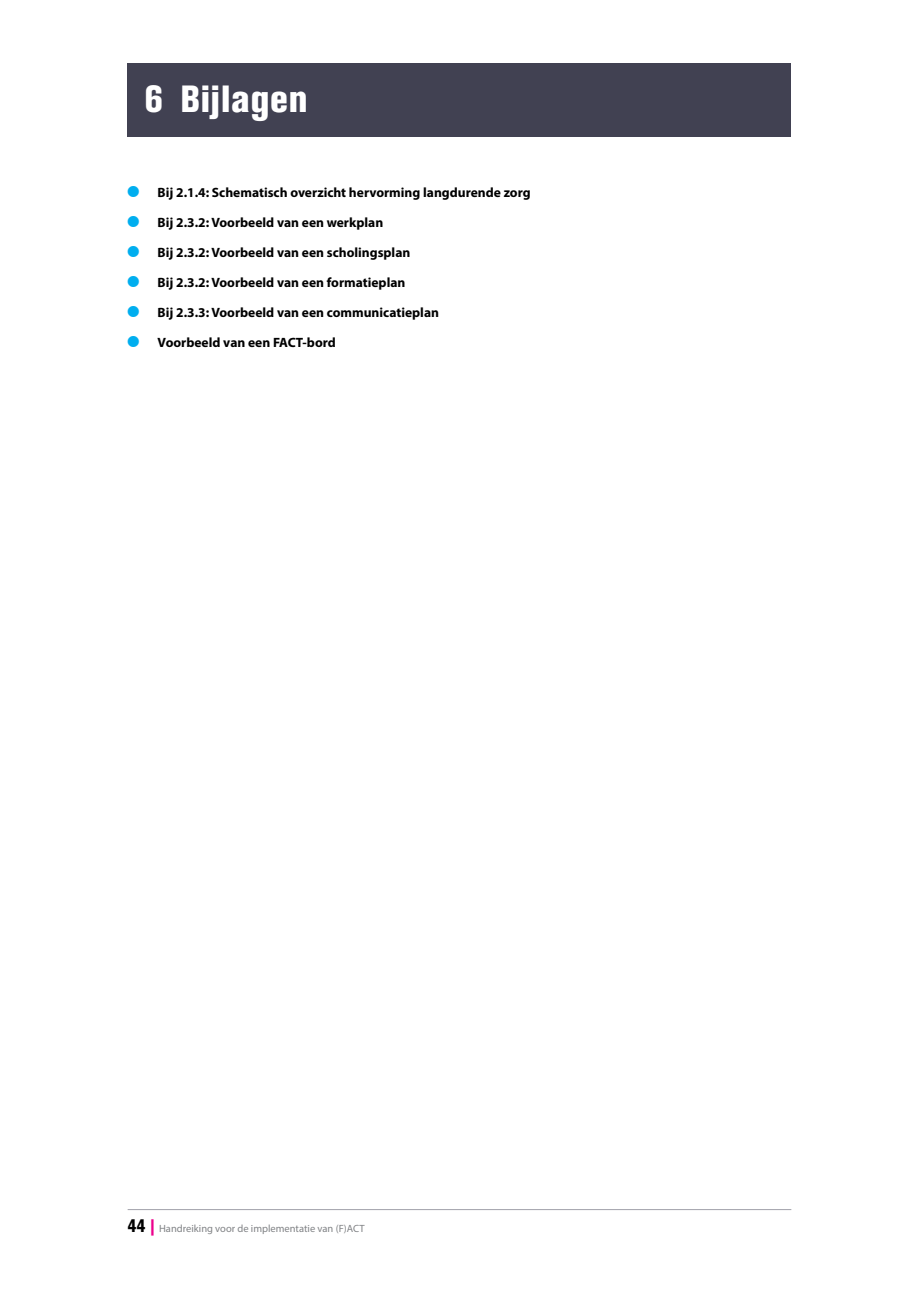
<style>
.page{position:relative;width:919px;height:1289px;background:#fff}
.page>*{position:absolute;margin:0;border:0;box-sizing:border-box;transform-origin:0 0}
.t1{font:800 condensed 37.5px "Akzidenz Grotesk BQ";letter-spacing:.02em;color:#fff}
.t2{font:700 13.5px "Myriad Pro";color:#000}
.t3{font:10.5px "Myriad Pro";color:#808285}
.s1{font-family:"Monotype Sorts";font-weight:400;font-size:15px;color:#00aeef}
.s2{font-family:"Akzidenz Grotesk BQ";font-weight:800;font-stretch:condensed;font-size:18px;color:#000}
.s3{font-family:"Akzidenz Grotesk BQ";font-weight:800;font-stretch:condensed;font-size:18px;color:#ec008c}
</style>
<div class="page">
<hr style="left:128px;top:1209px;width:663px;height:1px;background:#414152">
<div style="left:128px;top:64px;width:663px;height:73px;background:#414152"></div>
<h1 class="t1" style="left:144px;top:77px;width:165px">6 Bijlagen</h1>
<p class="t2" style="left:128px;top:184px;width:404px"><span class="s1">l</span> Bij 2.1.4: Schematisch overzicht hervorming langdurende zorg</p>
<p class="t2" style="left:128px;top:214px;width:257px"><span class="s1">l</span> Bij 2.3.2: Voorbeeld van een werkplan</p>
<p class="t2" style="left:128px;top:244px;width:284px"><span class="s1">l</span> Bij 2.3.2: Voorbeeld van een scholingsplan</p>
<p class="t2" style="left:128px;top:274px;width:279px"><span class="s1">l</span> Bij 2.3.2: Voorbeeld van een formatieplan</p>
<p class="t2" style="left:128px;top:304px;width:313px"><span class="s1">l</span> Bij 2.3.3: Voorbeeld van een communicatieplan</p>
<p class="t2" style="left:128px;top:334px;width:210px"><span class="s1">l</span> Voorbeeld van een FACT-bord</p>
<p class="t3" style="left:128px;top:1222px;width:238px"><span class="s2">44</span> <span class="s3">|</span> Handreiking voor de implementatie van (F)ACT</p>
</div>
